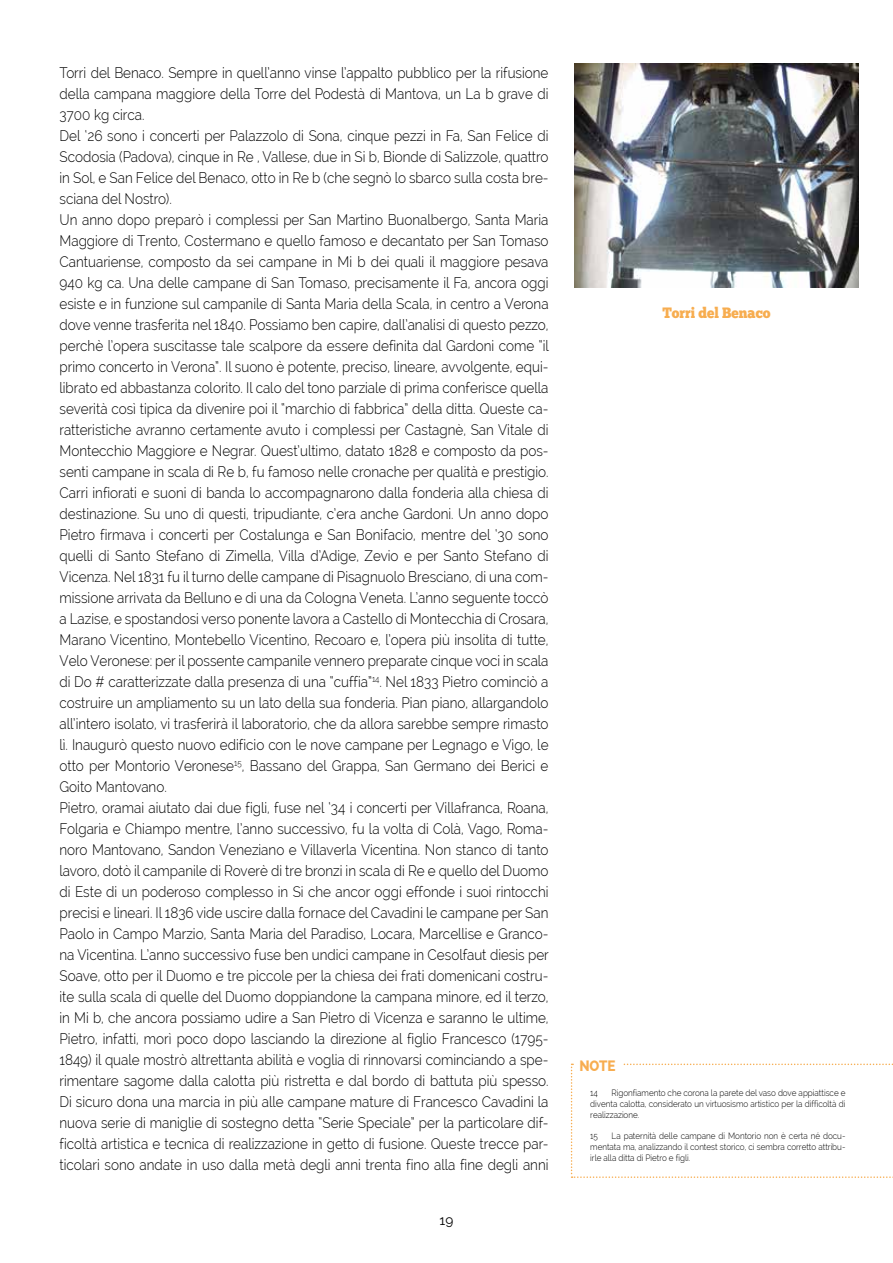
<style>
.page{position:relative;width:893px;height:1263px;background:#fff}
.page>*{position:absolute;margin:0;border:0;box-sizing:border-box;transform-origin:0 0}
.t1{font:300 15px/21px "Raleway";color:#000;scale:.9 1}
.t2{font:15px "Chunk Five";color:#f7ad50;scale:.9 1}
.t3{font:800 15px "Raleway";color:#f7ad50;scale:.9 1}
.t4{font:13.5px "Raleway";color:#000}
.t5{font:300 9px/10.8px "Raleway";color:#000;text-align:justify;scale:.9 1}
</style>
<div class="page">
<svg style="left:571px;top:1063px;width:322px;height:115px"></svg>
<div style="left:574px;top:1051px;width:47px;height:25px;background:#fff"></div>
<img style="left:574px;top:64px;width:285px;height:223px">
<p class="t1" style="left:60px;top:62px;width:545px">Torri del Benaco. Sempre in quell’anno vinse l’appalto pubblico per la rifusione della campana maggiore della Torre del Podestà di Mantova, un La b grave di 3700 kg circa.<br>Del ‘26 sono i concerti per Palazzolo di Sona, cinque pezzi in Fa, San Felice di Scodosia (Padova), cinque in Re , Vallese, due in Si b, Bionde di Salizzole, quattro in Sol, e San Felice del Benaco, otto in Re b (che segnò lo sbarco sulla costa bre&shy;sciana del Nostro).<br>Un anno dopo preparò i complessi per San Martino Buonalbergo, Santa Maria Maggiore di Trento, Costermano e quello famoso e decantato per San Tomaso Cantuariense, composto da sei campane in Mi b dei quali il maggiore pesava 940 kg ca. Una delle campane di San Tomaso, precisamente il Fa, ancora oggi esiste e in funzione sul campanile di Santa Maria della Scala, in centro a Verona dove venne trasferita nel 1840. Possiamo ben capire, dall’analisi di questo pezzo, perchè l’opera suscitasse tale scalpore da essere definita dal Gardoni come “il primo concerto in Verona”. Il suono è potente, preciso, lineare, avvolgente, equi&shy;librato ed abbastanza colorito. Il calo del tono parziale di prima conferisce quella severità così tipica da divenire poi il “marchio di fabbrica” della ditta. Queste ca&shy;ratteristiche avranno certamente avuto i complessi per Castagnè, San Vitale di Montecchio Maggiore e Negrar. Quest’ultimo, datato 1828 e composto da pos&shy;senti campane in scala di Re b, fu famoso nelle cronache per qualità e prestigio.<br>Carri infiorati e suoni di banda lo accompagnarono dalla fonderia alla chiesa di destinazione. Su uno di questi, tripudiante, c’era anche Gardoni. Un anno dopo Pietro firmava i concerti per Costalunga e San Bonifacio, mentre del ‘30 sono quelli di Santo Stefano di Zimella, Villa d’Adige, Zevio e per Santo Stefano di Vicenza. Nel 1831 fu il turno delle campane di Pisagnuolo Bresciano, di una com&shy;missione arrivata da Belluno e di una da Cologna Veneta. L’anno seguente toccò a Lazise, e spostandosi verso ponente lavora a Castello di Montecchia di Crosara, Marano Vicentino, Montebello Vicentino, Recoaro e, l’opera più insolita di tutte, Velo Veronese: per il possente campanile vennero preparate cinque voci in scala di Do # caratterizzate dalla presenza di una “cuffia”<sup>14</sup>. Nel 1833 Pietro cominciò a costruire un ampliamento su un lato della sua fonderia. Pian piano, allargandolo all’intero isolato, vi trasferirà il laboratorio, che da allora sarebbe sempre rimasto lì. Inaugurò questo nuovo edificio con le nove campane per Legnago e Vigo, le otto per Montorio Veronese<sup>15</sup>, Bassano del Grappa, San Germano dei Berici e Goito Mantovano.<br>Pietro, oramai aiutato dai due figli, fuse nel ‘34 i concerti per Villafranca, Roana, Folgaria e Chiampo mentre, l’anno successivo, fu la volta di Colà, Vago, Roma&shy;noro Mantovano, Sandon Veneziano e Villaverla Vicentina. Non stanco di tanto lavoro, dotò il campanile di Roverè di tre bronzi in scala di Re e quello del Duomo di Este di un poderoso complesso in Si che ancor oggi effonde i suoi rintocchi precisi e lineari. Il 1836 vide uscire dalla fornace del Cavadini le campane per San Paolo in Campo Marzio, Santa Maria del Paradiso, Locara, Marcellise e Granco&shy;na Vicentina. L’anno successivo fuse ben undici campane in Cesolfaut diesis per Soave, otto per il Duomo e tre piccole per la chiesa dei frati domenicani costru&shy;ite sulla scala di quelle del Duomo doppiandone la campana minore, ed il terzo, in Mi b, che ancora possiamo udire a San Pietro di Vicenza e saranno le ultime, Pietro, infatti, morì poco dopo lasciando la direzione al figlio Francesco (1795- 1849) il quale mostrò altrettanta abilità e voglia di rinnovarsi cominciando a spe&shy;rimentare sagome dalla calotta più ristretta e dal bordo di battuta più spesso.<br>Di sicuro dona una marcia in più alle campane mature di Francesco Cavadini la nuova serie di maniglie di sostegno detta “Serie Speciale” per la particolare dif&shy;ficoltà artistica e tecnica di realizzazione in getto di fusione. Queste trecce par&shy;ticolari sono andate in uso dalla metà degli anni trenta fino alla fine degli anni</p>
<p class="t4" style="left:440px;top:1212px;width:15px">19</p>
<p class="t2" style="left:662px;top:304px;width:122px">Torri del Benaco</p>
<p class="t3" style="left:579px;top:1057px;width:42px">NOTE</p>
<p class="t5" style="left:590px;top:1087px;width:285px;text-indent:21px">Rigonfiamento che corona la parete del vaso dove appiattisce e diventa calotta, considerato un virtuosismo artistico per la difficoltà di realizzazione.</p>
<p class="t5" style="left:590px;top:1130px;width:10px">15</p>
<p class="t5" style="left:590px;top:1087px;width:10px">14</p>
<p class="t5" style="left:590px;top:1130px;width:285px;text-indent:21px">La paternità delle campane di Montorio non è certa né docu&shy;mentata ma, analizzando il contest storico, ci sembra corretto attribu&shy;irle alla ditta di Pietro e figli.</p>
</div>
